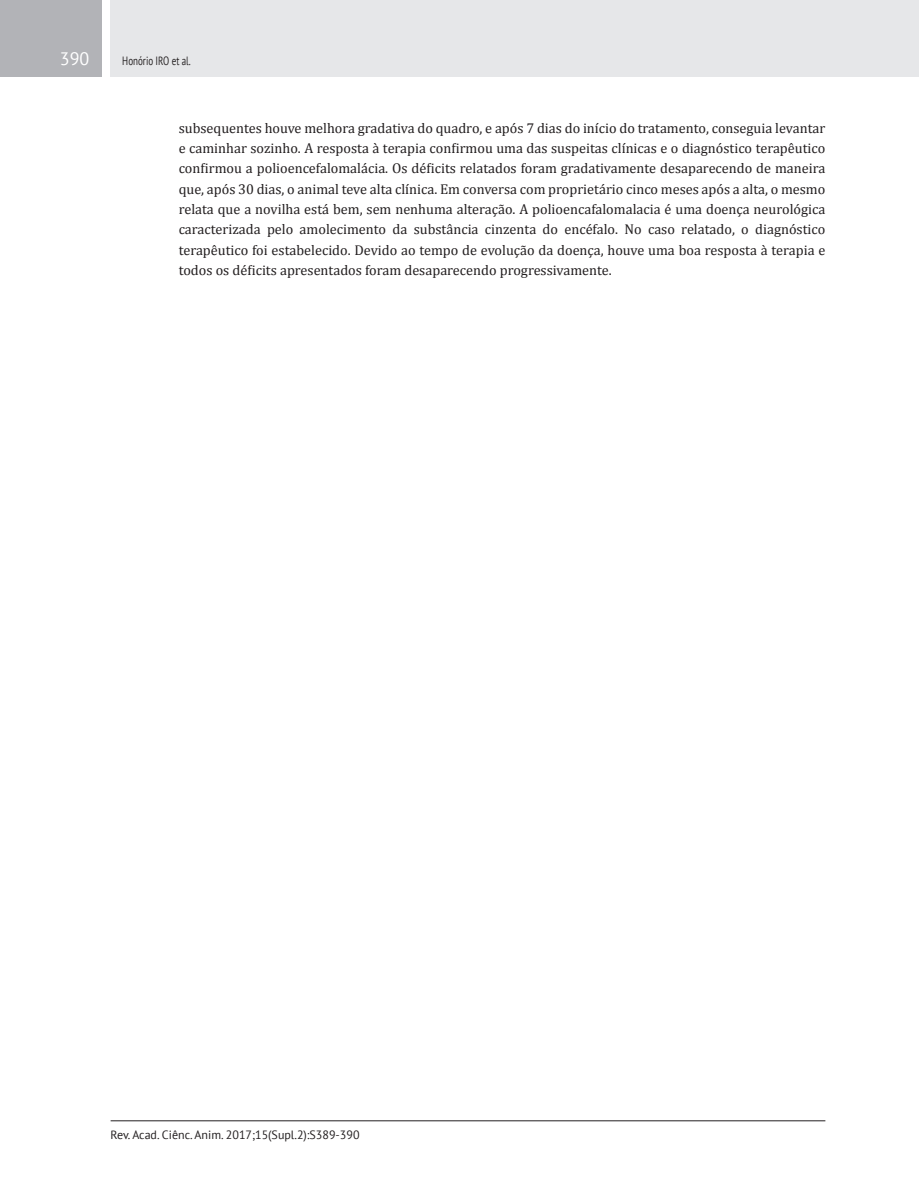
<style>
.page{position:relative;width:919px;height:1191px;background:#fff}
.page>*{position:absolute;margin:0;border:0;box-sizing:border-box;transform-origin:0 0}
.Número_de_páginas{font:18px "PT Sans";color:#fff}
.Texto_-_Resumo{font:14.25px/20.2px "Cambria";color:#231f20;text-align:justify}
.Rodapé{font:12px "PT Sans";color:#231f20}
.Cabeçalho{font:12px "PT Sans";color:#231f20;scale:.75 1}
</style>
<div class="page">
<div style="left:111px;top:0;width:807px;height:77px;background:#e6e7e9"></div>
<div style="left:0;top:0;width:102px;height:77px;background:#b2b3b7"></div>
<hr style="left:111px;top:1120px;width:714px;height:1px;background:#231f20">
<p class="Número_de_páginas" style="left:60px;top:47px;width:31px">390</p>
<p class="Cabeçalho" style="left:122px;top:53px;width:93px">Honório IRO et al.</p>
<p class="Texto_-_Resumo" style="left:179px;top:118px;width:648px">subsequentes houve melhora gradativa do quadro, e após 7 dias do início do tratamento, conseguia levantar e caminhar sozinho. A resposta à terapia confirmou uma das suspeitas clínicas e o diagnóstico terapêutico confirmou a polioencefalomalácia. Os déficits relatados foram gradativamente desaparecendo de maneira que, após 30 dias, o animal teve alta clínica. Em conversa com proprietário cinco meses após a alta, o mesmo relata que a novilha está bem, sem nenhuma alteração. A polioencafalomalacia é uma doença neurológica caracterizada pelo amolecimento da substância cinzenta do encéfalo. No caso relatado, o diagnóstico terapêutico foi estabelecido. Devido ao tempo de evolução da doença, houve uma boa resposta à terapia e todos os déficits apresentados foram desaparecendo progressivamente.</p>
<p class="Rodapé" style="left:111px;top:1126px;width:250px">Rev. Acad. Ciênc. Anim. 2017;15(Supl.2):S389-390</p>
</div>
